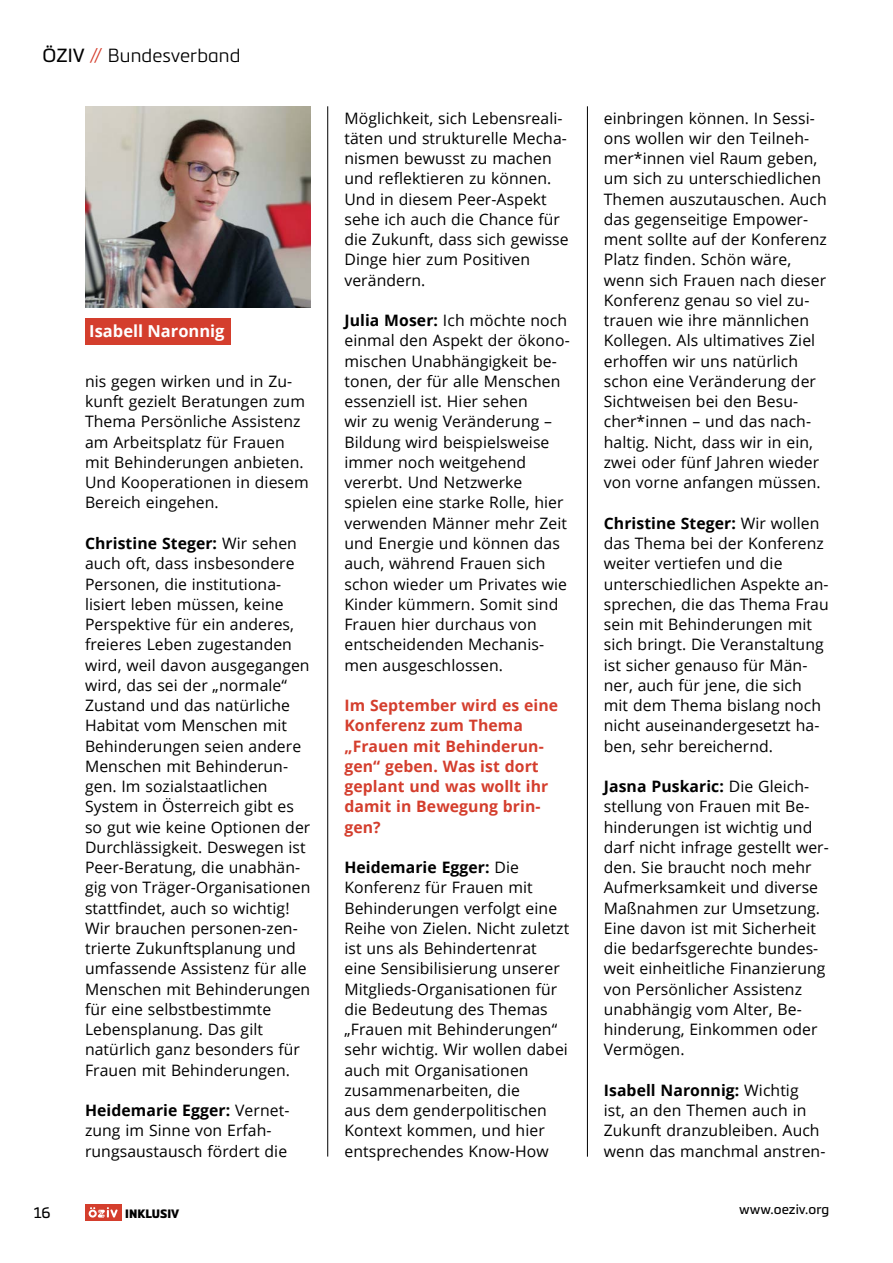
<style>
.page{position:relative;width:893px;height:1263px;background:#fff}
.page>*{position:absolute;margin:0;border:0;box-sizing:border-box;transform-origin:0 0}
.t1{font:300 18.75px "Metronic Pro";letter-spacing:.005em;color:#000}
.t2{font:700 16.5px "Open Sans";color:#fff}
.t3{font:15.75px/20.2px "Open Sans";letter-spacing:.005em;color:#000}
.t4{font:700 15.75px/20.2px "Open Sans";letter-spacing:.005em;color:#d43e2d}
.t5{font:15px "Metronic Slab Pro";color:#000}
.t6{font:13.5px "Metronic Pro";color:#000}
.t7{font:900 12px "Metronic Pro";color:#000}
.s1{font-weight:400}
.s2{color:#d43e2d}
.s3{font-weight:700}
</style>
<div class="page">
<div style="left:85px;top:1204px;width:36px;height:16px;background:#d43e2d"></div>
<svg style="left:89px;top:1207px;width:29px;height:10px"></svg>
<hr style="left:327px;top:106px;width:1px;height:1050px;background:#000">
<hr style="left:587px;top:106px;width:1px;height:1051px;background:#000">
<img style="left:85px;top:106px;width:225px;height:202px">
<div style="left:85px;top:318px;width:146px;height:27px;background:#d43e2d"></div>
<p class="t1" style="left:43px;top:42px;width:199px"><span class="s1">ÖZIV</span> <span class="s2">//</span> Bundesverband</p>
<p class="t2" style="left:89px;top:319px;width:137px">Isabell Naronnig</p>
<p class="t3" style="left:85px;top:371px;width:225px">nis gegen wirken und in Zu&shy;kunft gezielt Beratungen zum<br>Thema Persönliche Assistenz am Arbeitsplatz für Frauen mit Behinderungen anbieten.<br>Und Kooperationen in diesem<br>Bereich eingehen.</p>
<p class="t3" style="left:85px;top:533px;width:227px"><span class="s3">Christine Steger:</span> Wir sehen auch oft, dass insbesondere<br>Personen, die institutiona&shy;lisiert leben müssen, keine<br>Perspektive für ein anderes, freieres Leben zugestanden wird, weil davon ausgegangen wird, das sei der „normale“<br>Zustand und das natürliche<br>Habitat vom Menschen mit<br>Behinderungen seien andere<br>Menschen mit Behinderun&shy;gen. Im sozialstaatlichen<br>System in Österreich gibt es so gut wie keine Optionen der<br>Durchlässigkeit. Deswegen ist<br>Peer-Beratung, die unabhän&shy;gig von Träger-Organisationen stattfindet, auch so wichtig!<br>Wir brauchen personen-zen&shy;trierte Zukunftsplanung und umfassende Assistenz für alle<br>Menschen mit Behinderungen für eine selbstbestimmte<br>Lebensplanung. Das gilt natürlich ganz besonders für<br>Frauen mit Behinderungen.</p>
<p class="t3" style="left:85px;top:1100px;width:206px"><span class="s3">Heidemarie Egger:</span> Vernet&shy;zung im Sinne von Erfah&shy;rungsaustausch fördert die</p>
<p class="t3" style="left:344px;top:107px;width:226px">Möglichkeit, sich Lebensreali&shy;täten und strukturelle Mecha&shy;nismen bewusst zu machen und reflektieren zu können.<br>Und in diesem Peer-Aspekt sehe ich auch die Chance für die Zukunft, dass sich gewisse<br>Dinge hier zum Positiven verändern.</p>
<p class="t3" style="left:344px;top:310px;width:227px"><span class="s3">Julia Moser:</span> Ich möchte noch einmal den Aspekt der ökono&shy;mischen Unabhängigkeit be&shy;tonen, der für alle Menschen essenziell ist. Hier sehen<br>wir zu wenig Veränderung –<br>Bildung wird beispielsweise immer noch weitgehend vererbt. Und Netzwerke spielen eine starke Rolle, hier verwenden Männer mehr Zeit und Energie und können das auch, während Frauen sich schon wieder um Privates wie<br>Kinder kümmern. Somit sind<br>Frauen hier durchaus von entscheidenden Mechanis&shy;men ausgeschlossen.</p>
<p class="t4" style="left:344px;top:695px;width:215px">Im September wird es eine<br>Konferenz zum Thema „Frauen mit Behinderun&shy;gen“ geben. Was ist dort geplant und was wollt ihr damit in Bewegung brin&shy;gen?</p>
<p class="t3" style="left:344px;top:857px;width:226px"><span class="s3">Heidemarie Egger:</span> Die<br>Konferenz für Frauen mit<br>Behinderungen verfolgt eine<br>Reihe von Zielen. Nicht zuletzt ist uns als Behindertenrat eine Sensibilisierung unserer<br>Mitglieds-Organisationen für die Bedeutung des Themas „Frauen mit Behinderungen“ sehr wichtig. Wir wollen dabei auch mit Organisationen zusammenarbeiten, die<br>aus dem genderpolitischen<br>Kontext kommen, und hier entsprechendes Know-How</p>
<p class="t3" style="left:604px;top:107px;width:225px">einbringen können. In Sessi&shy;ons wollen wir den Teilneh&shy;mer*innen viel Raum geben, um sich zu unterschiedlichen<br>Themen auszutauschen. Auch das gegenseitige Empower&shy;ment sollte auf der Konferenz<br>Platz finden. Schön wäre, wenn sich Frauen nach dieser<br>Konferenz genau so viel zu&shy;trauen wie ihre männlichen<br>Kollegen. Als ultimatives Ziel erhoffen wir uns natürlich schon eine Veränderung der<br>Sichtweisen bei den Besu&shy;cher*innen – und das nach&shy;haltig. Nicht, dass wir in ein, zwei oder fünf Jahren wieder von vorne anfangen müssen.</p>
<p class="t3" style="left:604px;top:512px;width:226px"><span class="s3">Christine Steger:</span> Wir wollen das Thema bei der Konferenz weiter vertiefen und die unterschiedlichen Aspekte an&shy;sprechen, die das Thema Frau sein mit Behinderungen mit sich bringt. Die Veranstaltung ist sicher genauso für Män&shy;ner, auch für jene, die sich mit dem Thema bislang noch nicht auseinandergesetzt ha&shy;ben, sehr bereichernd.</p>
<p class="t3" style="left:604px;top:776px;width:227px"><span class="s3">Jasna Puskaric:</span> Die Gleich&shy;stellung von Frauen mit Be&shy;hinderungen ist wichtig und darf nicht infrage gestellt wer&shy;den. Sie braucht noch mehr<br>Aufmerksamkeit und diverse<br>Maßnahmen zur Umsetzung.<br>Eine davon ist mit Sicherheit die bedarfsgerechte bundes&shy;weit einheitliche Finanzierung von Persönlicher Assistenz unabhängig vom Alter, Be&shy;hinderung, Einkommen oder<br>Vermögen.</p>
<p class="t3" style="left:604px;top:1079px;width:223px"><span class="s3">Isabell Naronnig:</span> Wichtig<br>ist, an den Themen auch in<br>Zukunft dranzubleiben. Auch wenn das manchmal anstren-</p>
<p class="t5" style="left:34px;top:1202px;width:18px">16</p>
<p class="t7" style="left:125px;top:1206px;width:56px">INKLUSIV</p>
<p class="t6" style="left:739px;top:1199px;width:91px">www.oeziv.org</p>
</div>
